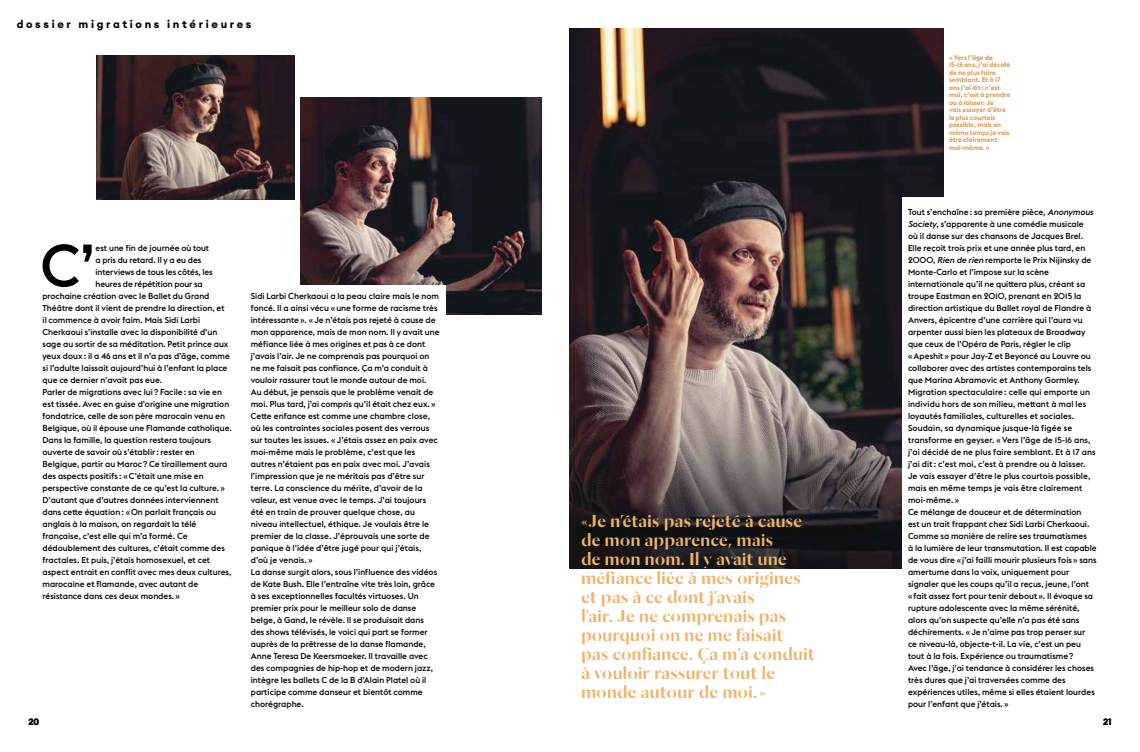
<style>
.page{position:relative;width:1140px;height:752px;background:#fff}
.page>*{position:absolute;margin:0;border:0;box-sizing:border-box;transform-origin:0 0}
.t1{font:500 59.2px "Euclid Flex";color:#000}
.t2{font:500 19px/19px "Dala Moa";letter-spacing:.025em;color:#eeb468}
.t3{font:700 11px "Euclid Circular A";letter-spacing:.24em;color:#000}
.t4{font:700 9px "Euclid Circular A";color:#000}
.t5{font:500 8.5px/12px "Euclid Flex";color:#000}
.t6{font:700 6.8px/7.5px "Euclid Flex";color:#daa157}
.s1{font-style:italic}
</style>
<div class="page">
<img style="left:570px;top:28px;width:373px;height:539px">
<img style="left:97px;top:55px;width:198px;height:145px">
<img style="left:300px;top:98px;width:241px;height:216px">
<div style="left:251px;top:285px;width:195px;height:427px;background:#fff"></div>
<div style="left:902px;top:197px;width:195px;height:515px;background:#fff"></div>
<p class="t3" style="left:17px;top:17px;width:236px">dossier migrations intérieures</p>
<h1 class="t1" style="left:40px;top:231px;width:57px">C’</h1>
<p class="t5" style="left:95px;top:241px;width:115px">est une fin de journée où tout</p>
<p class="t5" style="left:95px;top:253px;width:107px">a pris du retard. Il y a eu des</p>
<p class="t5" style="left:95px;top:265px;width:119px">interviews de tous les côtés, les</p>
<p class="t5" style="left:95px;top:277px;width:109px">heures de répétition pour sa</p>
<p class="t5" style="left:43px;top:289px;width:168px">prochaine création avec le Ballet du Grand</p>
<p class="t5" style="left:43px;top:301px;width:184px">Théâtre dont il vient de prendre la direction, et</p>
<p class="t5" style="left:43px;top:313px;width:159px">il commence à avoir faim. Mais Sidi Larbi</p>
<p class="t5" style="left:43px;top:325px;width:176px">Cherkaoui s’installe avec la disponibilité d’un</p>
<p class="t5" style="left:43px;top:337px;width:187px">sage au sortir de sa méditation. Petit prince aux</p>
<p class="t5" style="left:43px;top:349px;width:189px">yeux doux: il a 46 ans et il n’a pas d’âge, comme</p>
<p class="t5" style="left:43px;top:361px;width:186px">si l’adulte laissait aujourd’hui à l’enfant la place</p>
<p class="t5" style="left:43px;top:373px;width:121px">que ce dernier n’avait pas eue.</p>
<p class="t5" style="left:43px;top:385px;width:181px">Parler de migrations avec lui ? Facile: sa vie en</p>
<p class="t5" style="left:43px;top:397px;width:188px">est tissée. Avec en guise d’origine une migration</p>
<p class="t5" style="left:43px;top:409px;width:184px">fondatrice, celle de son père marocain venu en</p>
<p class="t5" style="left:43px;top:421px;width:191px">Belgique, où il épouse une Flamande catholique.</p>
<p class="t5" style="left:43px;top:433px;width:170px">Dans la famille, la question restera toujours</p>
<p class="t5" style="left:43px;top:445px;width:154px">ouverte de savoir où s’établir: rester en</p>
<p class="t5" style="left:43px;top:457px;width:186px">Belgique, partir au Maroc? Ce tiraillement aura</p>
<p class="t5" style="left:43px;top:469px;width:163px">des aspects positifs : «C’était une mise en</p>
<p class="t5" style="left:43px;top:481px;width:184px">perspective constante de ce qu’est la culture.»</p>
<p class="t5" style="left:43px;top:493px;width:178px">D’autant que d’autres données interviennent</p>
<p class="t5" style="left:43px;top:505px;width:175px">dans cette équation: «On parlait français ou</p>
<p class="t5" style="left:43px;top:517px;width:155px">anglais à la maison, on regardait la télé</p>
<p class="t5" style="left:43px;top:529px;width:147px">française, c’est elle qui m’a formé. Ce</p>
<p class="t5" style="left:43px;top:541px;width:184px">dédoublement des cultures, c’était comme des</p>
<p class="t5" style="left:43px;top:553px;width:169px">fractales. Et puis, j’étais homosexuel, et cet</p>
<p class="t5" style="left:43px;top:565px;width:190px">aspect entrait en conflit avec mes deux cultures,</p>
<p class="t5" style="left:43px;top:577px;width:157px">marocaine et flamande, avec autant de</p>
<p class="t5" style="left:43px;top:589px;width:139px">résistance dans ces deux mondes.»</p>
<p class="t5" style="left:251px;top:289px;width:190px">Sidi Larbi Cherkaoui a la peau claire mais le nom foncé. Il a ainsi vécu «une forme de racisme très intéressante». «Je n’étais pas rejeté à cause de mon apparence, mais de mon nom. Il y avait une méfiance liée à mes origines et pas à ce dont j’avais l’air. Je ne comprenais pas pourquoi on ne me faisait pas confiance. Ça m’a conduit à vouloir rassurer tout le monde autour de moi.<br>Au début, je pensais que le problème venait de moi. Plus tard, j’ai compris qu’il était chez eux.» Cette enfance est comme une chambre close, où les contraintes sociales posent des verrous sur toutes les issues. « J’étais assez en paix avec moi-même mais le problème, c’est que les autres n’étaient pas en paix avec moi. J’avais l’impression que je ne méritais pas d’être sur terre. La conscience du mérite, d’avoir de la valeur, est venue avec le temps. J’ai toujours été en train de prouver quelque chose, au niveau intellectuel, éthique. Je voulais être le premier de la classe. J’éprouvais une sorte de panique à l’idée d’être jugé pour qui j’étais, d’où je venais. »<br>La danse surgit alors, sous l’influence des vidéos de Kate Bush. Elle l’entraîne vite très loin, grâce à ses exceptionnelles facultés virtuoses. Un premier prix pour le meilleur solo de danse belge, à Gand, le révèle. Il se produisait dans<br>des shows télévisés, le voici qui part se former auprès de la prêtresse de la danse flamande, Anne Teresa De Keersmaeker. Il travaille avec des compagnies de hip-hop et de modern jazz, intègre les ballets C de la B d’Alain Platel où il participe comme danseur et bientôt comme chorégraphe.</p>
<p class="t2" style="left:581px;top:510px;width:235px">« Je n’étais pas rejeté à cause de mon apparence, mais<br>de mon nom. Il y avait une méfiance liée à mes origines et pas à ce dont j’avais<br>l’air. Je ne comprenais pas pourquoi on ne me faisait pas confiance. Ça m’a conduit à vouloir rassurer tout le monde autour de moi.»</p>
<p class="t6" style="left:949px;top:53px;width:63px">«Vers l’âge de<br>15-16 ans, j’ai décidé de ne plus faire semblant. Et à 17 ans j’ai dit : c’est moi, c’est à prendre ou à laisser. Je<br>vais essayer d’être le plus courtois possible, mais en même temps je vais être clairement moi-même.»</p>
<p class="t5" style="left:908px;top:205px;width:190px">Tout s’enchaîne: sa première pièce, <span class="s1">Anonymous Society</span>, s’apparente à une comédie musicale<br>où il danse sur des chansons de Jacques Brel.<br>Elle reçoit trois prix et une année plus tard, en 2000, <span class="s1">Rien de rien</span> remporte le Prix Nijinsky de Monte-Carlo et l’impose sur la scène internationale qu’il ne quittera plus, créant sa troupe Eastman en 2010, prenant en 2015 la direction artistique du Ballet royal de Flandre à Anvers, épicentre d’une carrière qui l’aura vu arpenter aussi bien les plateaux de Broadway que ceux de l’Opéra de Paris, régler le clip «Apeshit» pour Jay-Z et Beyoncé au Louvre ou collaborer avec des artistes contemporains tels que Marina Abramovic et Anthony Gormley.<br>Migration spectaculaire : celle qui emporte un individu hors de son milieu, mettant à mal les loyautés familiales, culturelles et sociales.<br>Soudain, sa dynamique jusque-là figée se transforme en geyser. «Vers l’âge de 15-16 ans, j’ai décidé de ne plus faire semblant. Et à 17 ans j’ai dit: c’est moi, c’est à prendre ou à laisser.<br>Je vais essayer d’être le plus courtois possible, mais en même temps je vais être clairement moi-même. »<br>Ce mélange de douceur et de détermination<br>est un trait frappant chez Sidi Larbi Cherkaoui.<br>Comme sa manière de relire ses traumatismes<br>à la lumière de leur transmutation. Il est capable de vous dire «j’ai failli mourir plusieurs fois» sans amertume dans la voix, uniquement pour signaler que les coups qu’il a reçus, jeune, l’ont «fait assez fort pour tenir debout». Il évoque sa rupture adolescente avec la même sérénité, alors qu’on suspecte qu’elle n’a pas été sans déchirements. «Je n’aime pas trop penser sur<br>ce niveau-là, objecte-t-il. La vie, c’est un peu tout à la fois. Expérience ou traumatisme?<br>Avec l’âge, j’ai tendance à considérer les choses très dures que j’ai traversées comme des expériences utiles, même si elles étaient lourdes pour l’enfant que j’étais.»</p>
<p class="t4" style="left:28px;top:716px;width:12px">20</p>
<p class="t4" style="left:1103px;top:716px;width:10px">21</p>
</div>
